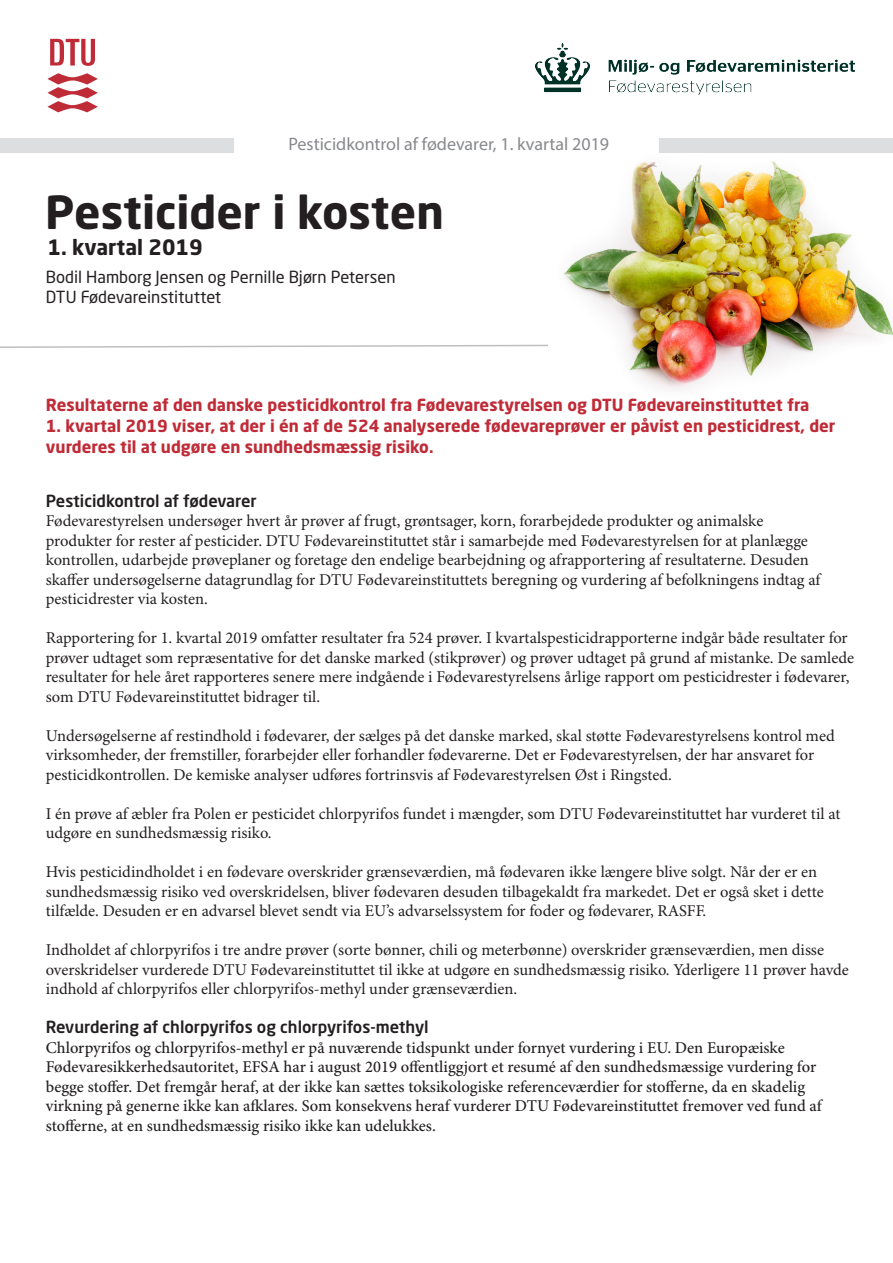
<style>
.page{position:relative;width:893px;height:1263px;background:#fff}
.page>*{position:absolute;margin:0;border:0;box-sizing:border-box;transform-origin:0 0}
.t1{font:700 45px "Neo Sans Pro";color:#231f20}
.t2{font:700 21px "Neo Sans Pro";color:#231f20}
.t3{font:18px "Myriad Pro";color:#87898c}
.t4{font:16.5px/19.5px "Minion Pro";color:#231f20}
.t5{font:500 16.5px/19.5px "Minion Pro";color:#231f20}
.t6{font:700 16.5px/21px "Neo Sans Pro";color:#bf2b37}
.t7{font:500 16.5px "Neo Sans Pro";color:#231f20}
.t8{font:16.5px/19.8px "Neo Sans Pro";color:#231f20}
</style>
<div class="page">
<svg style="left:0;top:344px;width:548px;height:4px"></svg>
<img style="left:564px;top:161px;width:329px;height:229px">
<div style="left:659px;top:138px;width:234px;height:15px;background:#dddedf"></div>
<div style="left:0;top:138px;width:234px;height:15px;background:#dddedf"></div>
<img style="left:536px;top:43px;width:319px;height:52px">
<svg style="left:50px;top:39px;width:45px;height:27px"></svg>
<svg style="left:47px;top:73px;width:51px;height:39px"></svg>
<p class="t3" style="left:288px;top:133px;width:322px">Pesticidkontrol af fødevarer, 1. kvartal 2019</p>
<h1 class="t1" style="left:45px;top:184px;width:400px">Pesticider i kosten</h1>
<p class="t2" style="left:47px;top:234px;width:157px">1. kvartal 2019</p>
<p class="t8" style="left:46px;top:267px;width:351px">Bodil Hamborg Jensen og Pernille Bjørn Petersen<br>DTU Fødevareinstituttet</p>
<p class="t6" style="left:46px;top:394px;width:765px">Resultaterne af den danske pesticidkontrol fra Fødevarestyrelsen og DTU Fødevareinstituttet fra</p>
<p class="t6" style="left:46px;top:415px;width:791px">1. kvartal 2019 viser, at der i én af de 524 analyserede fødevareprøver er påvist en pesticidrest, der vurderes til at udgøre en sundhedsmæssig risiko.</p>
<p class="t7" style="left:46px;top:490px;width:213px">Pesticidkontrol af fødevarer</p>
<p class="t4" style="left:46px;top:512px;width:776px">Fødevarestyrelsen undersøger hvert år prøver af frugt, grøntsager, korn, forarbejdede produkter og animalske produkter for rester af pesticider. DTU Fødevareinstituttet står i samarbejde med Fødevarestyrelsen for at planlægge kontrollen, udarbejde prøveplaner og foretage den endelige bearbejdning og afrapportering af resultaterne. Desuden skaffer undersøgelserne datagrundlag for DTU Fødevareinstituttets beregning og vurdering af befolkningens indtag af pesticidrester via kosten.</p>
<p class="t4" style="left:46px;top:629px;width:810px">Rapportering for 1. kvartal 2019 omfatter resultater fra 524 prøver. I kvartalspesticidrapporterne indgår både resultater for prøver udtaget som repræsentative for det danske marked (stikprøver) og prøver udtaget på grund af mistanke. De samlede resultater for hele året rapporteres senere mere indgående i Fødevarestyrelsens årlige rapport om pesticidrester i fødevarer, som DTU Fødevareinstituttet bidrager til.</p>
<p class="t4" style="left:46px;top:726px;width:791px">Undersøgelserne af restindhold i fødevarer, der sælges på det danske marked, skal støtte Fødevarestyrelsens kontrol med virksomheder, der fremstiller, forarbejder eller forhandler fødevarerne. Det er Fødevarestyrelsen, der har ansvaret for pesticidkontrollen. De kemiske analyser udføres fortrinsvis af Fødevarestyrelsen Øst i Ringsted.</p>
<p class="t4" style="left:46px;top:804px;width:796px">I én prøve af æbler fra Polen er pesticidet chlorpyrifos fundet i mængder, som DTU Fødevareinstituttet har vurderet til at udgøre en sundhedsmæssig risiko.</p>
<p class="t4" style="left:46px;top:863px;width:779px">Hvis pesticidindholdet i en fødevare overskrider grænseværdien, må fødevaren ikke længere blive solgt. Når der er en sundhedsmæssig risiko ved overskridelsen, bliver fødevaren desuden tilbagekaldt fra markedet. Det er også sket i dette tilfælde. Desuden er en advarsel blevet sendt via EU’s advarselssystem for foder og fødevarer, RASFF.</p>
<p class="t4" style="left:46px;top:941px;width:805px">Indholdet af chlorpyrifos i tre andre prøver (sorte bønner, chili og meterbønne) overskrider grænseværdien, men disse overskridelser vurderede DTU Fødevareinstituttet til ikke at udgøre en sundhedsmæssig risiko. Yderligere 11 prøver havde indhold af chlorpyrifos eller chlorpyrifos-methyl under grænseværdien.</p>
<p class="t7" style="left:46px;top:1017px;width:385px">Revurdering af chlorpyrifos og chlorpyrifos-methyl</p>
<p class="t5" style="left:46px;top:1038px;width:777px">Chlorpyrifos og chlorpyrifos-methyl er på nuværende tidspunkt under fornyet vurdering i EU. Den Europæiske Fødevaresikkerhedsautoritet, EFSA har i august 2019 offentliggjort et resumé af den sundhedsmæssige vurdering for begge stoffer. Det fremgår heraf, at der ikke kan sættes toksikologiske referenceværdier for stofferne, da en skadelig virkning på generne ikke kan afklares. Som konsekvens heraf vurderer DTU Fødevareinstituttet fremover ved fund af stofferne, at en sundhedsmæssig risiko ikke kan udelukkes.</p>
</div>
